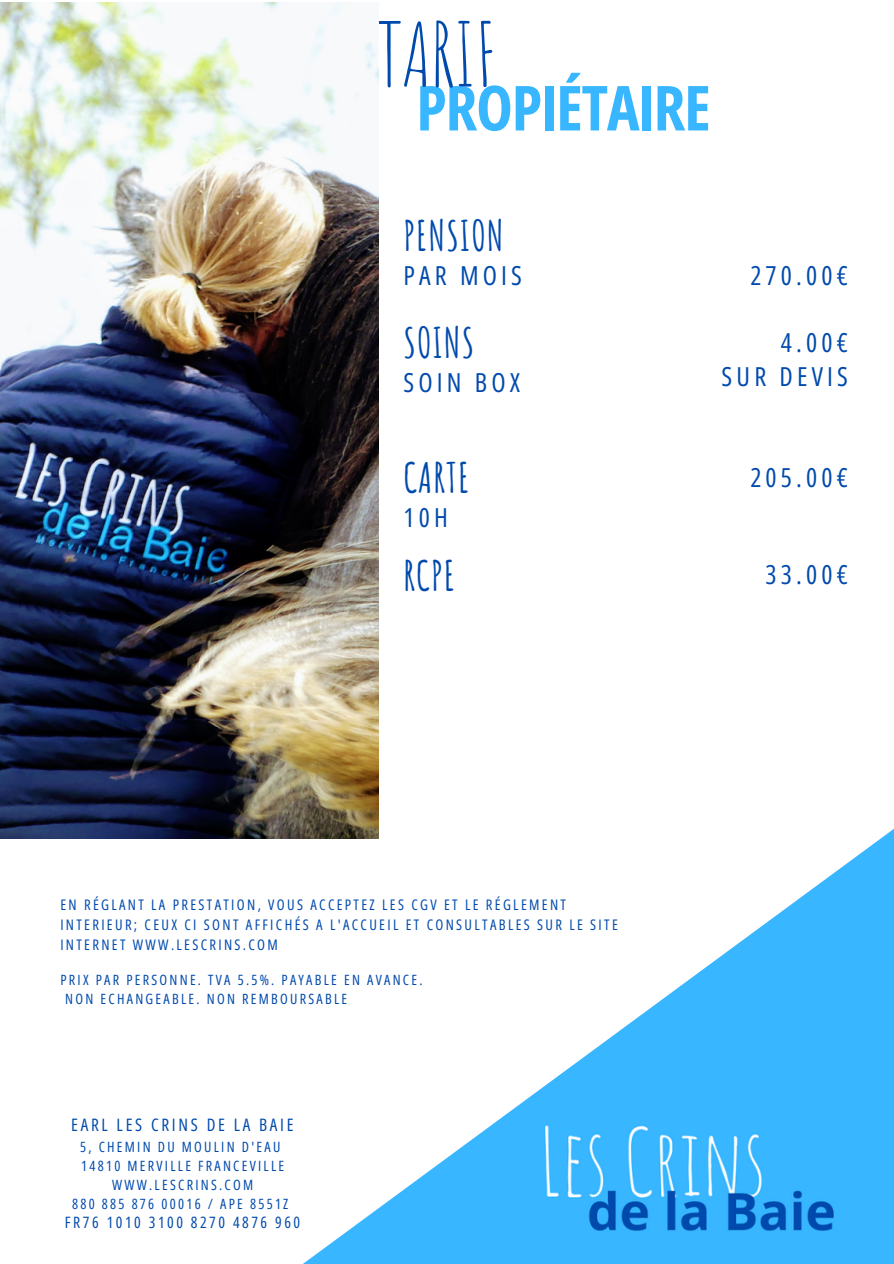
<style>
.page{position:relative;width:894px;height:1264px;background:#fff}
.page>*{position:absolute;margin:0;border:0;box-sizing:border-box;transform-origin:0 0}
.t1{font:87.3px "Amatic SC";letter-spacing:-.02em;color:#004aad}
.t2{font:700 62.1px "Open Sans Condensed";letter-spacing:-.02em;color:#38b6ff}
.t3{font:700 40.95px "Amatic SC";letter-spacing:.025em;color:#004aad}
.t4{font:26.1px "Open Sans Condensed";letter-spacing:.16em;color:#004aad}
.t5{font:17.1px "Open Sans Condensed";letter-spacing:.16em;color:#004aad}
.t6{font:15.6px "Open Sans Condensed";letter-spacing:.16em;color:#004aad}
.t7{font:14.55px/19.6px "Open Sans Condensed";letter-spacing:.16em;color:#004aad}
.t8{font:14.25px "Open Sans Condensed";letter-spacing:.16em;color:#004aad}
</style>
<div class="page">
<img style="left:0;top:2px;width:378px;height:836px">
<svg style="left:237px;top:821px;width:656px;height:442px"></svg>
<img style="left:522px;top:1109px;width:340px;height:131px">
<h1 class="t1" style="left:375px;top:-2px;width:124px">TARIF</h1>
<p class="t2" style="left:416px;top:64px;width:296px">PROPIÉTAIRE</p>
<h3 class="t3" style="left:403px;top:210px;width:102px">PENSION</h3>
<h4 class="t4" style="left:403px;top:257px;width:120px">PAR MOIS</h4>
<h4 class="t4" style="left:750px;top:257px;width:99px">270.00€</h4>
<h3 class="t3" style="left:403px;top:317px;width:72px">SOINS</h3>
<h4 class="t4" style="left:780px;top:324px;width:68px">4.00€</h4>
<h3 class="t4" style="left:403px;top:364px;width:118px">SOIN BOX</h3>
<h4 class="t4" style="left:721px;top:358px;width:128px">SUR DEVIS</h4>
<h4 class="t3" style="left:403px;top:452px;width:67px">CARTE</h4>
<h4 class="t4" style="left:403px;top:499px;width:46px">10H</h4>
<h3 class="t4" style="left:750px;top:459px;width:99px">205.00€</h3>
<h4 class="t3" style="left:403px;top:549px;width:53px">RCPE</h4>
<h4 class="t4" style="left:765px;top:556px;width:84px">33.00€</h4>
<p class="t7" style="left:60px;top:895px;width:559px">EN RÉGLANT LA PRESTATION, VOUS ACCEPTEZ LES CGV ET LE RÉGLEMENT<br>INTERIEUR; CEUX CI SONT AFFICHÉS A L'ACCUEIL ET CONSULTABLES SUR LE SITE<br>INTERNET WWW.LESCRINS.COM</p>
<p class="t8" style="left:60px;top:969px;width:363px">PRIX PAR PERSONNE. TVA 5.5%. PAYABLE EN AVANCE.</p>
<p class="t8" style="left:65px;top:988px;width:283px">NON ECHANGEABLE. NON REMBOURSABLE</p>
<p class="t5" style="left:71px;top:1112px;width:224px">EARL LES CRINS DE LA BAIE</p>
<p class="t8" style="left:80px;top:1136px;width:202px">5, CHEMIN DU MOULIN D'EAU</p>
<p class="t8" style="left:81px;top:1155px;width:204px">14810 MERVILLE FRANCEVILLE</p>
<p class="t8" style="left:112px;top:1174px;width:142px">WWW.LESCRINS.COM</p>
<p class="t8" style="left:72px;top:1193px;width:218px">880 885 876 00016 / APE 8551Z</p>
<p class="t6" style="left:65px;top:1211px;width:237px">FR76 1010 3100 8270 4876 960</p>
</div>
